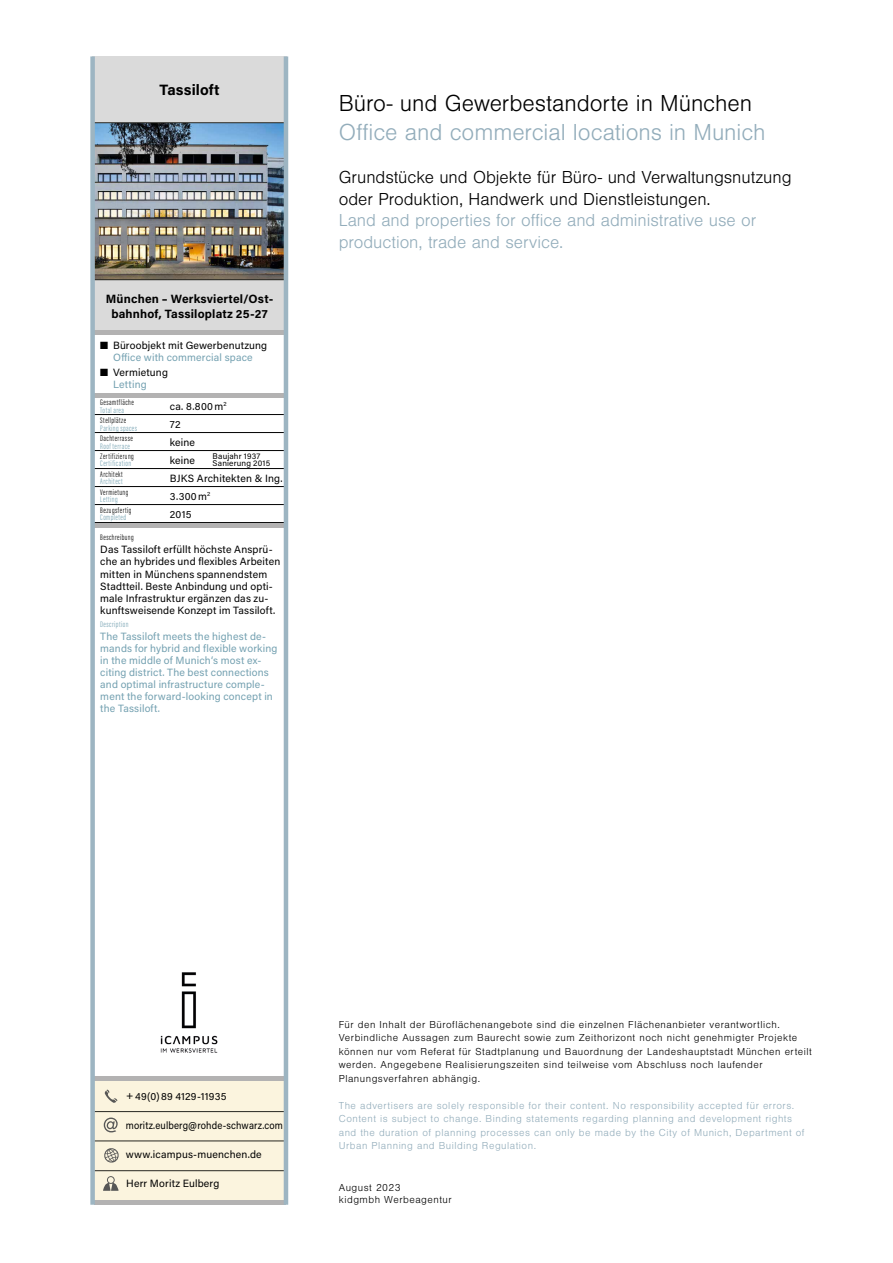
<style>
.page{position:relative;width:893px;height:1263px;background:#fff}
.page>*{position:absolute;margin:0;border:0;box-sizing:border-box;transform-origin:0 0}
.t1{font:300 24px "Nimbus San";letter-spacing:-.005em;color:#93adbb}
.t2{font:300 24px "Nimbus San";letter-spacing:-.005em;color:#000}
.t3{font:300 18px/21.6px "Nimbus San";letter-spacing:-.005em;color:#000}
.t4{font:300 18px/21.6px "Nimbus San";letter-spacing:-.005em;color:#93adbb}
.t5{font:700 15px "Acumin Pro";letter-spacing:.005em;color:#000}
.t6{font:700 12px/15px "Acumin Pro";letter-spacing:.015em;color:#000;text-align:center}
.t7{font:10.5px/12px "Acumin Pro";letter-spacing:.015em;color:#000}
.t8{font:300 10.5px/13.5px "Nimbus San";letter-spacing:.05em;color:#000}
.t9{font:300 10.5px/13.5px "Nimbus San";letter-spacing:.05em;color:#93adbb}
.t10{font:10.5px/12px "Acumin Pro";letter-spacing:.015em;color:#74a1b1}
.t11{font:10.5px "Acumin Pro";letter-spacing:.015em;color:#000;scale:.91 1}
.t12{font:300 8.25px "Acumin Pro Extra Cond";letter-spacing:.06em;color:#000}
.t13{font:300 8.25px "Acumin Pro Extra Cond";letter-spacing:.06em;color:#74a1b1}
.t14{font:8.25px/7.5px "Acumin Pro";letter-spacing:.02em;color:#000}
.s1{color:#74a1b1}
</style>
<div class="page">
<div style="left:92px;top:56px;width:195px;height:275px;background:#dadada"></div>
<div style="left:91px;top:1077px;width:195px;height:126px;background:#fbf4de"></div>
<img style="left:160px;top:972px;width:58px;height:81px">
<img style="left:95px;top:123px;width:189px;height:156px">
<svg style="left:105px;top:1090px;width:12px;height:13px"></svg>
<svg style="left:104px;top:1117px;width:14px;height:15px"></svg>
<svg style="left:104px;top:1148px;width:15px;height:15px"></svg>
<svg style="left:103px;top:1176px;width:16px;height:15px"></svg>
<hr style="left:94px;top:279px;width:191px;height:1px;background:#272721">
<hr style="left:94px;top:122px;width:191px;height:1px;background:#272721">
<hr style="left:94px;top:1111px;width:191px;height:1px;background:#272721">
<hr style="left:94px;top:1140px;width:191px;height:1px;background:#272721">
<hr style="left:94px;top:1170px;width:191px;height:1px;background:#272721">
<hr style="left:94px;top:414px;width:191px;height:1px;background:#000">
<hr style="left:94px;top:432px;width:191px;height:1px;background:#000">
<hr style="left:94px;top:450px;width:191px;height:1px;background:#000">
<hr style="left:94px;top:468px;width:191px;height:1px;background:#000">
<hr style="left:94px;top:486px;width:191px;height:1px;background:#000">
<hr style="left:94px;top:504px;width:191px;height:1px;background:#000">
<hr style="left:94px;top:522px;width:191px;height:1px;background:#000">
<hr style="left:94px;top:394px;width:191px;height:4px;background:#b3b2b2">
<hr style="left:94px;top:330px;width:191px;height:4px;background:#b3b2b2">
<div style="left:94px;top:523px;width:191px;height:5px;background:#b3b2b2"></div>
<hr style="left:94px;top:1076px;width:191px;height:4px;background:#b3b2b2">
<hr style="left:94px;top:1200px;width:191px;height:4px;background:#b3b2b2">
<div style="left:90px;top:56px;width:5px;height:1149px;background:#9db5c2"></div>
<hr style="left:284px;top:56px;width:4px;height:1149px;background:#9db5c2">
<h3 class="t5" style="left:160px;top:79px;width:62px">Tassiloft</h3>
<p class="t6" style="left:106px;top:290px;width:169px">München – Werksviertel/Ost&shy;bahnhof, Tassiloplatz 25-27</p>
<p class="t7" style="left:100px;top:338px;width:168px;text-align:center">■ Büroobjekt mit Gewerbenutzung<br><span class="s1">Office with commercial space</span></p>
<p class="t7" style="left:113px;top:365px;width:56px;text-indent:-13px">■ Vermietung<br><span class="s1">Letting</span></p>
<p class="t7" style="left:170px;top:397px;width:114px;line-height:18px">ca. 8.800m<sup>2<br></sup>72<br>keine<br>keine<br>BJKS Architekten &amp; Ing.<br>3.300m<sup>2<br></sup>2015</p>
<p class="t12" style="left:100px;top:397px;width:35px">Gesamtfläche</p>
<p class="t13" style="left:100px;top:405px;width:25px">Total area</p>
<p class="t12" style="left:100px;top:415px;width:27px">Stellplätze</p>
<p class="t13" style="left:100px;top:423px;width:38px">Parking spaces</p>
<p class="t12" style="left:100px;top:433px;width:34px">Dachterrasse</p>
<p class="t13" style="left:100px;top:441px;width:31px">Roof terrace</p>
<p class="t12" style="left:100px;top:451px;width:35px">Zertifizierung</p>
<p class="t13" style="left:100px;top:459px;width:32px">Certification</p>
<p class="t12" style="left:100px;top:469px;width:24px">Architekt</p>
<p class="t13" style="left:100px;top:477px;width:24px">Architect</p>
<p class="t12" style="left:100px;top:487px;width:30px">Vermietung</p>
<p class="t13" style="left:100px;top:495px;width:19px">Letting</p>
<p class="t12" style="left:100px;top:505px;width:33px">Bezugsfertig</p>
<p class="t13" style="left:100px;top:513px;width:27px">Completed</p>
<p class="t14" style="left:213px;top:452px;width:59px">Baujahr 1937<br>Sanierung 2015</p>
<p class="t12" style="left:100px;top:533px;width:35px">Beschreibung</p>
<p class="t7" style="left:100px;top:543px;width:182px">Das Tassiloft erfüllt höchste Ansprü&shy;che an hybrides und flexibles Arbeiten mitten in Münchens spannendstem Stadtteil. Beste Anbindung und opti&shy;male Infrastruktur ergänzen das zu&shy;kunftsweisende Konzept im Tassiloft.</p>
<p class="t13" style="left:100px;top:619px;width:30px">Description</p>
<p class="t10" style="left:100px;top:629px;width:179px">The Tassiloft meets the highest de&shy;mands for hybrid and flexible working in the middle of Munich‘s most ex&shy;citing district. The best connections and optimal infrastructure comple&shy;ment the forward-looking concept in the Tassiloft.</p>
<h1 class="t2" style="left:339px;top:90px;width:415px">Büro- und Gewerbestandorte in München</h1>
<h1 class="t1" style="left:339px;top:119px;width:428px">Office and commercial locations in Munich</h1>
<h2 class="t3" style="left:339px;top:167px;width:454px">Grundstücke und Objekte für Büro- und Verwaltungsnutzung oder Produktion, Handwerk und Dienstleistungen.</h2>
<h2 class="t4" style="left:339px;top:210px;width:419px">Land and properties for office and administrative use or production, trade and service.</h2>
<p class="t7" style="left:126px;top:1090px;width:102px">+49(0)89 4129-11935</p>
<p class="t11" style="left:126px;top:1118px;width:174px">moritz.eulberg@rohde-schwarz.com</p>
<p class="t7" style="left:126px;top:1148px;width:137px">www.icampus-muenchen.de</p>
<p class="t7" style="left:126px;top:1177px;width:95px">Herr Moritz Eulberg</p>
<p class="t8" style="left:339px;top:1018px;width:474px">Für den Inhalt der Büroflächenangebote sind die einzelnen Flächenanbieter verantwortlich.<br>Verbindliche Aussagen zum Baurecht sowie zum Zeithorizont noch nicht genehmigter Projekte können nur vom Referat für Stadtplanung und Bauordnung der Landeshauptstadt München erteilt werden. Angegebene Realisierungszeiten sind teilweise vom Abschluss noch laufender Planungsverfahren abhängig.</p>
<p class="t9" style="left:339px;top:1099px;width:467px">The advertisers are solely responsible for their content. No responsibility accepted für errors.<br>Content is subject to change. Binding statements regarding planning and development rights and the duration of planning processes can only be made by the City of Munich, Department of Urban Planning and Building Regulation.</p>
<p class="t8" style="left:339px;top:1181px;width:114px;line-height:12.6px">August 2023<br>kidgmbh Werbeagentur</p>
</div>
